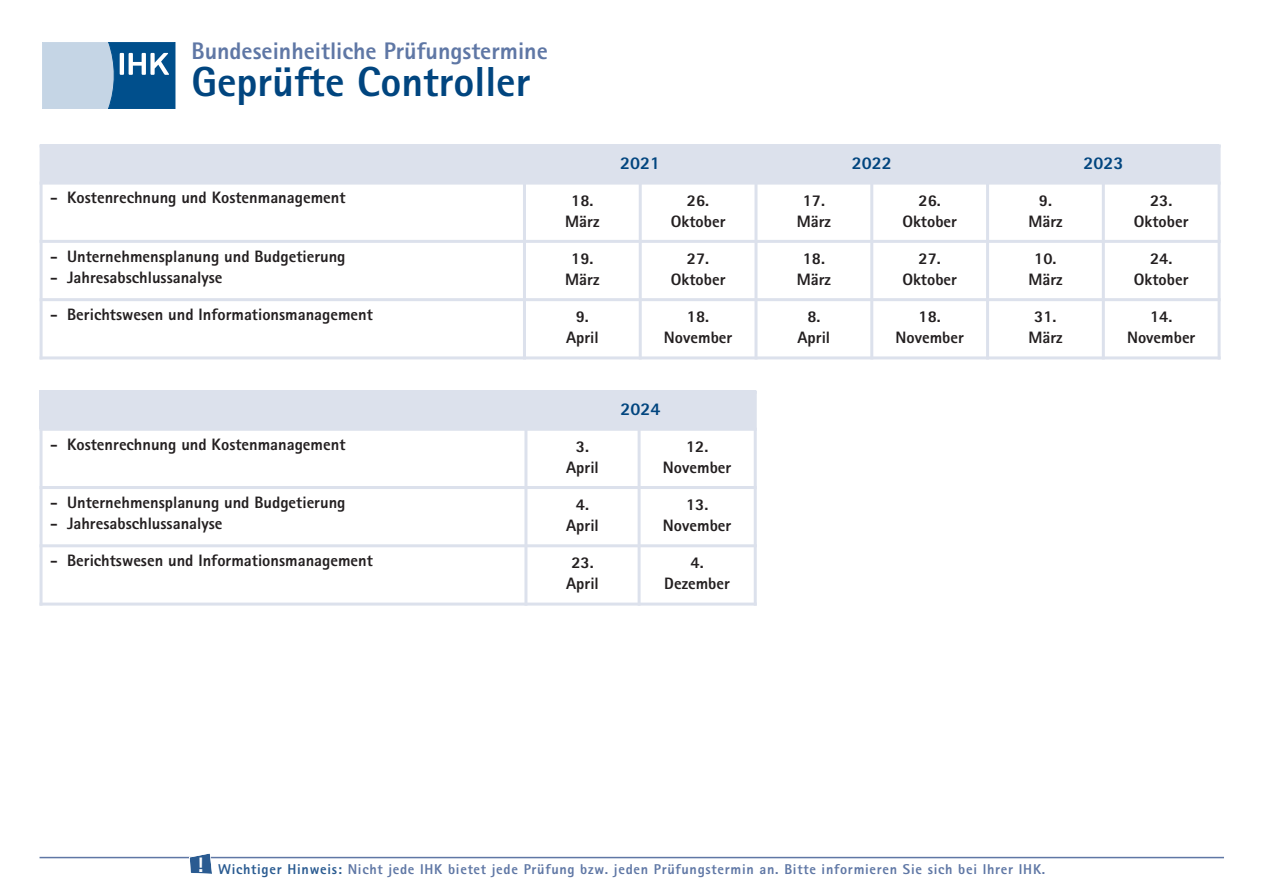
<style>
.page{position:relative;width:1263px;height:893px;background:#fff}
.page>*{position:absolute;margin:0;border:0;box-sizing:border-box;transform-origin:0 0}
.t1{font:800 42px "AT Rotis Sans Serif";color:#01457f}
.t2{font:800 24px "AT Rotis Sans Serif";color:#5f77a5}
.t3{font:800 18px "AT Rotis Sans Serif";color:#01457f}
.t4{font:800 16.5px/21px "AT Rotis Sans Serif";color:#231f20;text-align:center}
.t5{font:800 14.25px "AT Rotis Sans Serif";letter-spacing:.05em;color:#5f77a5}
.s1{color:#2a5b91}
</style>
<div class="page">
<svg style="left:42px;top:42px;width:133px;height:67px"></svg>
<div style="left:40px;top:145px;width:484px;height:38px;background:#dce1ec"></div>
<div style="left:524px;top:145px;width:232px;height:38px;background:#dce1ec"></div>
<div style="left:756px;top:145px;width:231px;height:38px;background:#dce1ec"></div>
<div style="left:987px;top:145px;width:232px;height:38px;background:#dce1ec"></div>
<hr style="left:40px;top:145px;width:3px;height:214px;background:#dce1ec">
<hr style="left:523px;top:145px;width:3px;height:214px;background:#dce1ec">
<hr style="left:639px;top:182px;width:3px;height:177px;background:#dce1ec">
<hr style="left:754px;top:145px;width:3px;height:214px;background:#dce1ec">
<hr style="left:870px;top:182px;width:3px;height:177px;background:#dce1ec">
<hr style="left:986px;top:145px;width:3px;height:214px;background:#dce1ec">
<hr style="left:1102px;top:182px;width:3px;height:177px;background:#dce1ec">
<hr style="left:1217px;top:145px;width:3px;height:214px;background:#dce1ec">
<hr style="left:40px;top:182px;width:1180px;height:3px;background:#dce1ec">
<hr style="left:40px;top:240px;width:1180px;height:3px;background:#dce1ec">
<hr style="left:40px;top:298px;width:1180px;height:3px;background:#dce1ec">
<hr style="left:40px;top:356px;width:1180px;height:3px;background:#dce1ec">
<hr style="left:40px;top:857px;width:1184px;height:1px;background:#5f77a5">
<svg style="left:189px;top:853px;width:24px;height:21px"></svg>
<div style="left:40px;top:391px;width:486px;height:38px;background:#dce1ec"></div>
<div style="left:526px;top:391px;width:229px;height:38px;background:#dce1ec"></div>
<hr style="left:40px;top:391px;width:3px;height:215px;background:#dce1ec">
<hr style="left:524px;top:391px;width:3px;height:215px;background:#dce1ec">
<hr style="left:638px;top:428px;width:3px;height:178px;background:#dce1ec">
<hr style="left:754px;top:391px;width:3px;height:215px;background:#dce1ec">
<hr style="left:40px;top:428px;width:717px;height:3px;background:#dce1ec">
<hr style="left:40px;top:486px;width:717px;height:3px;background:#dce1ec">
<hr style="left:40px;top:544px;width:717px;height:3px;background:#dce1ec">
<hr style="left:40px;top:603px;width:717px;height:3px;background:#dce1ec">
<h2 class="t2" style="left:191px;top:42px;width:358px">Bundeseinheitliche Prüfungstermine</h2>
<h1 class="t1" style="left:191px;top:67px;width:341px">Geprüfte Controller</h1>
<p class="t3" style="left:620px;top:156px;width:42px">2021</p>
<p class="t3" style="left:852px;top:156px;width:42px">2022</p>
<p class="t3" style="left:1083px;top:156px;width:42px">2023</p>
<p class="t4" style="left:50px;top:189px;width:297px">- Kostenrechnung und Kostenmanagement</p>
<p class="t4" style="left:565px;top:191px;width:36px">18.<br>März</p>
<p class="t4" style="left:671px;top:191px;width:56px">26.<br>Oktober</p>
<p class="t4" style="left:797px;top:191px;width:36px">17.<br>März</p>
<p class="t4" style="left:902px;top:191px;width:56px">26.<br>Oktober</p>
<p class="t4" style="left:1028px;top:191px;width:36px">9.<br>März</p>
<p class="t4" style="left:1134px;top:191px;width:56px">23.<br>Oktober</p>
<p class="t4" style="left:50px;top:247px;width:297px">- Unternehmensplanung und Budgetierung</p>
<p class="t4" style="left:50px;top:268px;width:174px">- Jahresabschlussanalyse</p>
<p class="t4" style="left:565px;top:249px;width:36px">19.<br>März</p>
<p class="t4" style="left:671px;top:249px;width:56px">27.<br>Oktober</p>
<p class="t4" style="left:797px;top:249px;width:36px">18.<br>März</p>
<p class="t4" style="left:902px;top:249px;width:56px">27.<br>Oktober</p>
<p class="t4" style="left:1028px;top:249px;width:36px">10.<br>März</p>
<p class="t4" style="left:1134px;top:249px;width:56px">24.<br>Oktober</p>
<p class="t4" style="left:50px;top:306px;width:324px">- Berichtswesen und Informationsmanagement</p>
<p class="t4" style="left:566px;top:308px;width:34px">9.<br>April</p>
<p class="t4" style="left:664px;top:308px;width:70px">18.<br>November</p>
<p class="t4" style="left:797px;top:308px;width:34px">8.<br>April</p>
<p class="t4" style="left:895px;top:308px;width:70px">18.<br>November</p>
<p class="t4" style="left:1028px;top:308px;width:36px">31.<br>März</p>
<p class="t4" style="left:1127px;top:308px;width:70px">14.<br>November</p>
<p class="t3" style="left:621px;top:403px;width:42px">2024</p>
<p class="t4" style="left:50px;top:435px;width:297px">- Kostenrechnung und Kostenmanagement</p>
<p class="t4" style="left:566px;top:437px;width:34px">3.<br>April</p>
<p class="t4" style="left:663px;top:437px;width:70px">12.<br>November</p>
<p class="t4" style="left:50px;top:493px;width:297px">- Unternehmensplanung und Budgetierung</p>
<p class="t4" style="left:50px;top:514px;width:174px">- Jahresabschlussanalyse</p>
<p class="t4" style="left:566px;top:496px;width:34px">4.<br>April</p>
<p class="t4" style="left:663px;top:496px;width:70px">13.<br>November</p>
<p class="t4" style="left:50px;top:552px;width:324px">- Berichtswesen und Informationsmanagement</p>
<p class="t4" style="left:566px;top:554px;width:34px">23.<br>April</p>
<p class="t4" style="left:664px;top:554px;width:67px">4.<br>Dezember</p>
<p class="t5" style="left:197px;top:864px;width:850px"><sup>!</sup> <span class="s1">Wichtiger Hinweis:</span> Nicht jede IHK bietet jede Prüfung bzw. jeden Prüfungstermin an. Bitte informieren Sie sich bei Ihrer IHK.</p>
</div>
